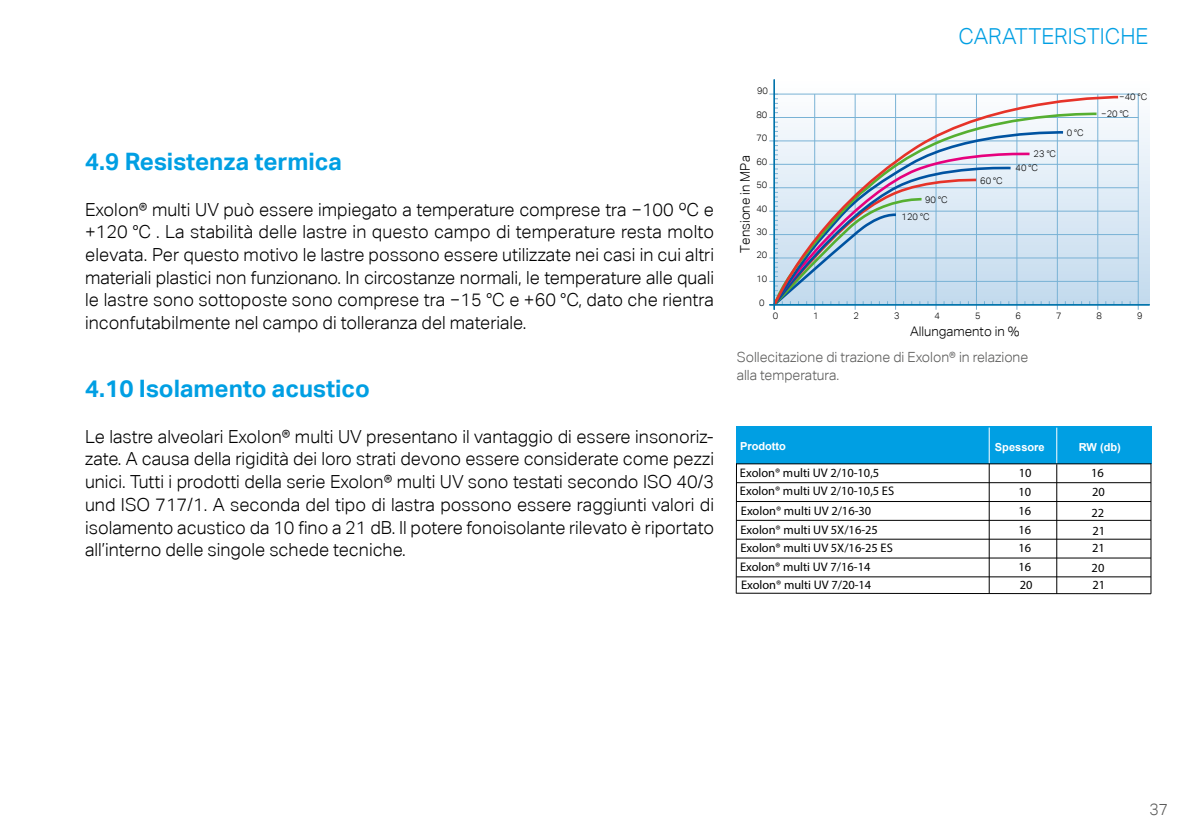
<style>
.page{position:relative;width:1191px;height:840px;background:#fff}
.page>*{position:absolute;margin:0;border:0;box-sizing:border-box;transform-origin:0 0}
.t1{font:700 24px "Aktiv Grotesk";color:#009fe3}
.t2{font:300 22px "Aktiv Grotesk";color:#009fe3}
.t3{font:300 18px/22.6px "Aktiv Grotesk";color:#000;text-align:justify}
.t4{font:300 16px "Aktiv Grotesk";color:#5a5a59}
.t5{font:300 14px/18px "Aktiv Grotesk";color:#5a5a59}
.t6{font:300 13.2px "Aktiv Grotesk";color:#000}
.t7{font:12.4px/18.8px "Myriad Pro";color:#000}
.t8{font:700 11px "Arial";color:#fff}
.t9{font:300 9.2px "Aktiv Grotesk";color:#000}
</style>
<div class="page">
<svg style="left:775px;top:93px;width:374px;height:211px"></svg>
<hr style="left:1137px;top:94px;width:1px;height:215px;background:#79b2d5">
<hr style="left:1097px;top:94px;width:1px;height:215px;background:#79b2d5">
<hr style="left:1057px;top:94px;width:1px;height:215px;background:#79b2d5">
<hr style="left:1016px;top:94px;width:1px;height:215px;background:#79b2d5">
<hr style="left:976px;top:94px;width:1px;height:215px;background:#79b2d5">
<hr style="left:935px;top:94px;width:1px;height:215px;background:#79b2d5">
<hr style="left:895px;top:94px;width:1px;height:215px;background:#79b2d5">
<hr style="left:854px;top:94px;width:1px;height:215px;background:#79b2d5">
<hr style="left:814px;top:94px;width:1px;height:215px;background:#79b2d5">
<hr style="left:769px;top:281px;width:369px;height:1px;background:#79b2d5">
<hr style="left:769px;top:257px;width:369px;height:1px;background:#79b2d5">
<hr style="left:769px;top:234px;width:369px;height:1px;background:#79b2d5">
<hr style="left:769px;top:211px;width:369px;height:1px;background:#79b2d5">
<hr style="left:769px;top:187px;width:369px;height:1px;background:#79b2d5">
<hr style="left:769px;top:164px;width:369px;height:1px;background:#79b2d5">
<hr style="left:769px;top:140px;width:369px;height:1px;background:#79b2d5">
<hr style="left:769px;top:117px;width:369px;height:1px;background:#79b2d5">
<hr style="left:769px;top:94px;width:369px;height:1px;background:#79b2d5">
<svg style="left:771px;top:94px;width:349px;height:213px"></svg>
<hr style="left:773px;top:79px;width:2px;height:230px;background:#0073ab">
<hr style="left:769px;top:304px;width:380px;height:1px;background:#0073ab">
<div style="left:736px;top:426px;width:415px;height:37px;background:#009fe3"></div>
<hr style="left:988px;top:427px;width:1px;height:36px;background:#fff">
<hr style="left:1056px;top:427px;width:1px;height:36px;background:#fff">
<hr style="left:736px;top:463px;width:415px;height:1px;background:#000">
<hr style="left:736px;top:482px;width:415px;height:1px;background:#000">
<hr style="left:736px;top:500px;width:415px;height:1px;background:#000">
<hr style="left:736px;top:519px;width:415px;height:1px;background:#000">
<hr style="left:736px;top:538px;width:415px;height:1px;background:#000">
<hr style="left:736px;top:557px;width:415px;height:1px;background:#000">
<hr style="left:736px;top:576px;width:415px;height:1px;background:#000">
<hr style="left:736px;top:592px;width:415px;height:2px;background:#000">
<hr style="left:988px;top:463px;width:1px;height:130px;background:#000">
<hr style="left:1056px;top:464px;width:1px;height:129px;background:#000">
<hr style="left:1150px;top:463px;width:1px;height:130px;background:#000">
<hr style="left:735px;top:463px;width:2px;height:130px;background:#000">
<h1 class="t1" style="left:85px;top:147px;width:258px">4.9 Resistenza termica</h1>
<p class="t3" style="left:85px;top:198px;width:630px">Exolon® multi UV può essere impiegato a temperature comprese tra −100 ºC e +120 °C . La stabilità delle lastre in questo campo di temperature resta molto elevata. Per questo motivo le lastre possono essere utilizzate nei casi in cui altri materiali plastici non funzionano. In circostanze normali, le temperature alle quali le lastre sono sottoposte sono comprese tra −15 °C e +60 °C, dato che rientra inconfutabilmente nel campo di tolleranza del materiale.</p>
<h1 class="t1" style="left:85px;top:373px;width:286px">4.10 Isolamento acustico</h1>
<p class="t3" style="left:85px;top:425px;width:630px">Le lastre alveolari Exolon® multi UV presentano il vantaggio di essere insonoriz&shy;zate. A causa della rigidità dei loro strati devono essere considerate come pezzi unici. Tutti i prodotti della serie Exolon® multi UV sono testati secondo ISO 40/3 und ISO 717/1. A seconda del tipo di lastra possono essere raggiunti valori di isolamento acustico da 10 fino a 21 dB. Il potere fonoisolante rilevato è riportato all’interno delle singole schede tecniche.</p>
<p class="t9" style="left:757px;top:86px;width:12px">90</p>
<p class="t9" style="left:756px;top:109px;width:12px">80</p>
<p class="t9" style="left:756px;top:133px;width:12px">70</p>
<p class="t6" style="left:737px;top:252px;width:99px;rotate:-90deg">Tensione in MPa</p>
<p class="t9" style="left:756px;top:156px;width:12px">60</p>
<p class="t9" style="left:756px;top:180px;width:12px">50</p>
<p class="t9" style="left:756px;top:203px;width:12px">40</p>
<p class="t9" style="left:756px;top:226px;width:12px">30</p>
<p class="t9" style="left:756px;top:249px;width:12px">20</p>
<p class="t9" style="left:756px;top:273px;width:12px">10</p>
<p class="t9" style="left:759px;top:297px;width:7px">0</p>
<p class="t9" style="left:772px;top:310px;width:7px">0</p>
<p class="t2" style="left:958px;top:23px;width:29px">Caratteristiche</p>
<p class="t9" style="left:1119px;top:92px;width:30px">−40 °C</p>
<p class="t9" style="left:925px;top:194px;width:24px">90 °C</p>
<p class="t9" style="left:901px;top:211px;width:30px">120 °C</p>
<p class="t9" style="left:980px;top:175px;width:24px">60 °C</p>
<p class="t9" style="left:1033px;top:149px;width:24px">23 °C</p>
<p class="t9" style="left:1015px;top:163px;width:24px">40 °C</p>
<p class="t9" style="left:1066px;top:127px;width:19px">0 °C</p>
<p class="t9" style="left:1101px;top:108px;width:30px">−20 °C</p>
<p class="t9" style="left:813px;top:310px;width:7px">1</p>
<p class="t9" style="left:853px;top:310px;width:7px">2</p>
<p class="t9" style="left:894px;top:310px;width:7px">3</p>
<p class="t9" style="left:934px;top:310px;width:7px">4</p>
<p class="t9" style="left:975px;top:310px;width:7px">5</p>
<p class="t9" style="left:1015px;top:310px;width:7px">6</p>
<p class="t9" style="left:1056px;top:310px;width:7px">7</p>
<p class="t9" style="left:1096px;top:310px;width:7px">8</p>
<p class="t9" style="left:1137px;top:310px;width:7px">9</p>
<p class="t6" style="left:910px;top:324px;width:111px">Allungamento in %</p>
<p class="t5" style="left:736px;top:348px;width:293px">Sollecitazione di trazione di Exolon® in relazione alla temperatura.</p>
<p class="t8" style="left:740px;top:438px;width:48px">Prodotto</p>
<p class="t8" style="left:995px;top:439px;width:51px">Spessore</p>
<p class="t8" style="left:1078px;top:439px;width:44px">RW (db)</p>
<p class="t7" style="left:740px;top:462px;width:156px">Exolon® multi UV 2/10-10,5<br>Exolon® multi UV 2/10-10,5 ES<br>Exolon® multi UV 2/16-30<br>Exolon® multi UV 5X/16-25<br>Exolon® multi UV 5X/16-25 ES<br>Exolon® multi UV 7/16-14</p>
<p class="t7" style="left:741px;top:574px;width:132px">Exolon® multi UV 7/20-14</p>
<p class="t7" style="left:1018px;top:462px;width:14px;text-align:justify">10<br>10<br>16<br>16<br>16</p>
<p class="t7" style="left:1018px;top:557px;width:16px;line-height:17.6px">16<br>20</p>
<p class="t7" style="left:1091px;top:463px;width:15px">16<br>20</p>
<p class="t7" style="left:1091px;top:503px;width:15px;line-height:17.8px;text-align:justify">22<br>21<br>21</p>
<p class="t7" style="left:1091px;top:558px;width:15px;line-height:17.6px">20<br>21</p>
<p class="t4" style="left:1149px;top:799px;width:20px">37</p>
</div>
